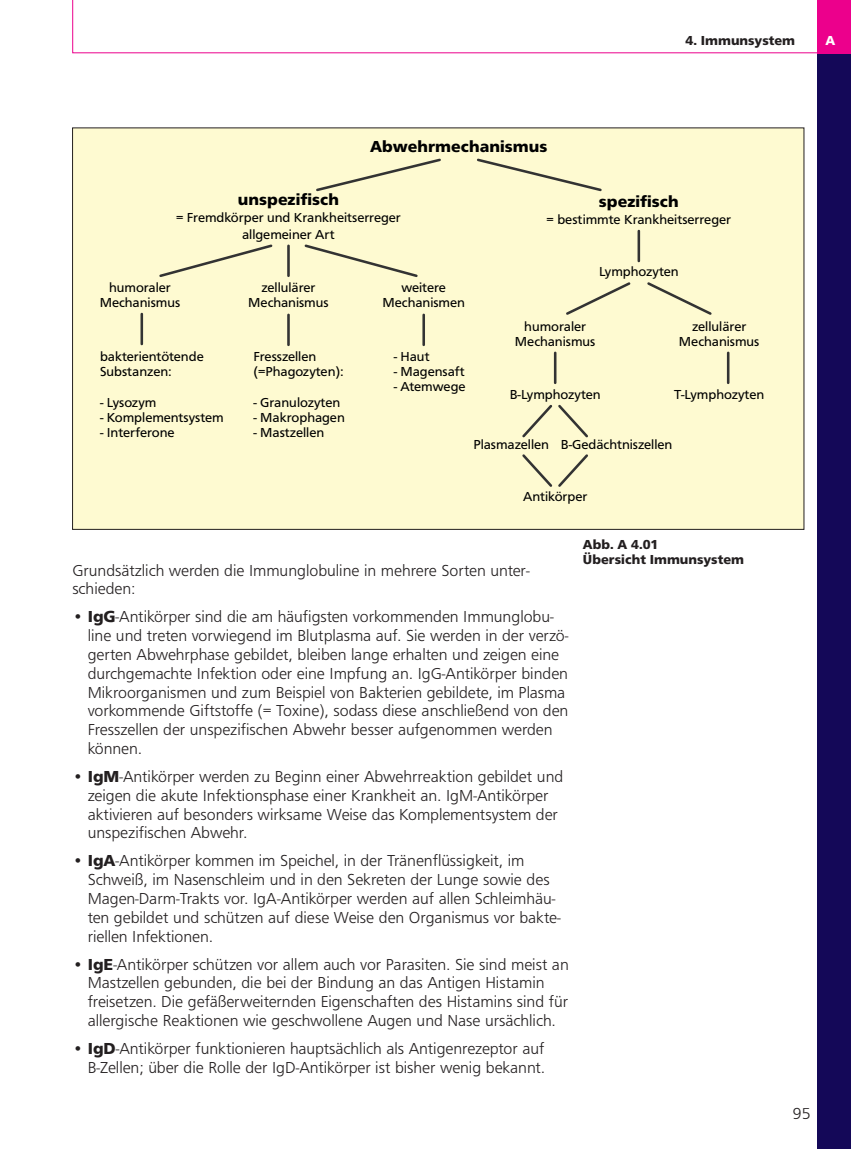
<style>
.page{position:relative;width:851px;height:1149px;background:#fff}
.page>*{position:absolute;margin:0;border:0;box-sizing:border-box;transform-origin:0 0}
.t1{font:300 16.5px/18.8px "Front Page";color:#231f20}
.t2{font:700 16.5px "Front Page";color:#000}
.t3{font:13.5px/15.3px "Front Page";color:#000;text-align:center}
.t4{font:700 13.5px/15px "Front Page";color:#231f20}
.t5{font:700 13.5px "Front Page";color:#fff}
.s1{font-weight:700}
</style>
<div class="page">
<div style="left:816px;top:0;width:34px;height:1148px;background:#140858"></div>
<svg style="left:72px;top:0;width:744px;height:53px"></svg>
<div style="left:816px;top:0;width:34px;height:53px;background:#ec008c"></div>
<div style="left:74px;top:130px;width:728px;height:397px;background:#fefad1"></div>
<svg style="left:314px;top:157px;width:128px;height:36px;background:#efebc5"></svg>
<svg style="left:475px;top:157px;width:128px;height:36px;background:#efebc5"></svg>
<hr style="left:554px;top:353px;width:2px;height:30px;background:#333">
<hr style="left:637px;top:231px;width:3px;height:30px;background:#333">
<hr style="left:726px;top:353px;width:3px;height:30px;background:#333">
<svg style="left:520px;top:402px;width:70px;height:37px;background:#ece9c3"></svg>
<svg style="left:563px;top:280px;width:69px;height:37px;background:#efebc5"></svg>
<svg style="left:645px;top:280px;width:68px;height:37px;background:#efebc5"></svg>
<svg style="left:520px;top:452px;width:70px;height:37px;background:#ece9c3"></svg>
<hr style="left:140px;top:314px;width:3px;height:30px;background:#333">
<hr style="left:287px;top:315px;width:3px;height:30px;background:#333">
<hr style="left:422px;top:315px;width:3px;height:30px;background:#333">
<hr style="left:287px;top:246px;width:3px;height:30px;background:#333">
<svg style="left:157px;top:242px;width:117px;height:37px;background:#efecc6"></svg>
<svg style="left:303px;top:242px;width:116px;height:37px;background:#efecc5"></svg>
<p class="t4" style="left:685px;top:33px;width:111px">4. Immunsystem</p>
<p class="t5" style="left:825px;top:35px;width:11px">A</p>
<p class="t2" style="left:370px;top:139px;width:179px">Abwehrmechanismus</p>
<p class="t2" style="left:238px;top:193px;width:103px">unspezifisch</p>
<p class="t3" style="left:176px;top:209px;width:226px;line-height:16.8px">= Fremdkörper und Krankheitserreger allgemeiner Art</p>
<p class="t3" style="left:100px;top:280px;width:82px">humoraler<br>Mechanismus</p>
<p class="t3" style="left:248px;top:280px;width:82px">zellulärer<br>Mechanismus</p>
<p class="t3" style="left:382px;top:280px;width:84px">weitere<br>Mechanismen</p>
<p class="t3" style="left:100px;top:349px;width:105px;text-align:left">bakterientötende<br>Substanzen:</p>
<p class="t3" style="left:100px;top:395px;width:58px">- Lysozym</p>
<p class="t3" style="left:100px;top:410px;width:125px">- Komplementsystem</p>
<p class="t3" style="left:100px;top:425px;width:76px">- Interferone</p>
<p class="t3" style="left:253px;top:349px;width:92px;text-align:left">Fresszellen (=Phagozyten):</p>
<p class="t3" style="left:253px;top:395px;width:88px">- Granulozyten</p>
<p class="t3" style="left:253px;top:410px;width:93px">- Makrophagen</p>
<p class="t3" style="left:253px;top:425px;width:72px">- Mastzellen</p>
<p class="t3" style="left:393px;top:349px;width:37px">- Haut</p>
<p class="t3" style="left:393px;top:364px;width:72px">- Magensaft</p>
<p class="t3" style="left:393px;top:379px;width:73px">- Atemwege</p>
<p class="t2" style="left:598px;top:195px;width:81px">spezifisch</p>
<p class="t3" style="left:546px;top:212px;width:186px">= bestimmte Krankheitserreger</p>
<p class="t3" style="left:599px;top:264px;width:81px">Lymphozyten</p>
<p class="t3" style="left:515px;top:319px;width:82px">humoraler<br>Mechanismus</p>
<p class="t3" style="left:678px;top:319px;width:82px">zellulärer<br>Mechanismus</p>
<p class="t3" style="left:674px;top:387px;width:91px">T-Lymphozyten</p>
<p class="t3" style="left:509px;top:387px;width:92px">B-Lymphozyten</p>
<p class="t3" style="left:473px;top:437px;width:200px">Plasmazellen B-Gedächtniszellen</p>
<p class="t3" style="left:523px;top:489px;width:66px">Antikörper</p>
<p class="t1" style="left:72px;top:561px;width:458px">Grundsätzlich werden die Immunglobuline in mehrere Sorten unter&shy;schieden:</p>
<p class="t1" style="left:88px;top:608px;width:482px;text-indent:-15px">• <span class="s1">IgG</span>-Antikörper sind die am häufigsten vorkommenden Immunglobu&shy;line und treten vorwiegend im Blutplasma auf. Sie werden in der verzö&shy;gerten Abwehrphase gebildet, bleiben lange erhalten und zeigen eine durchgemachte Infektion oder eine Impfung an. IgG-Antikörper binden Mikroorganismen und zum Beispiel von Bakterien gebildete, im Plasma vorkommende Giftstoffe (= Toxine), sodass diese anschließend von den Fresszellen der unspezifischen Abwehr besser aufgenommen werden können.</p>
<p class="t1" style="left:88px;top:767px;width:477px;text-indent:-15px">• <span class="s1">IgM</span>-Antikörper werden zu Beginn einer Abwehrreaktion gebildet und zeigen die akute Infektionsphase einer Krankheit an. IgM-Antikörper aktivieren auf besonders wirksame Weise das Komplementsystem der unspezifischen Abwehr.</p>
<p class="t1" style="left:88px;top:851px;width:474px;text-indent:-15px">• <span class="s1">IgA</span>-Antikörper kommen im Speichel, in der Tränenflüssigkeit, im Schweiß, im Nasenschleim und in den Sekreten der Lunge sowie des Magen-Darm-Trakts vor. IgA-Antikörper werden auf allen Schleimhäu&shy;ten gebildet und schützen auf diese Weise den Organismus vor bakte&shy;riellen Infektionen.</p>
<p class="t1" style="left:88px;top:955px;width:482px;text-indent:-15px">• <span class="s1">IgE</span>-Antikörper schützen vor allem auch vor Parasiten. Sie sind meist an Mastzellen gebunden, die bei der Bindung an das Antigen Histamin freisetzen. Die gefäßerweiternden Eigenschaften des Histamins sind für allergische Reaktionen wie geschwollene Augen und Nase ursächlich.</p>
<p class="t1" style="left:72px;top:1039px;width:474px;text-align:right">• <span class="s1">IgD</span>-Antikörper funktionieren hauptsächlich als Antigenrezeptor auf<br>B-Zellen; über die Rolle der IgD-Antikörper ist bisher wenig bekannt.</p>
<p class="t4" style="left:583px;top:537px;width:163px">Abb. A 4.01<br>Übersicht Immunsystem</p>
<p class="t1" style="left:792px;top:1104px;width:19px">95</p>
</div>
